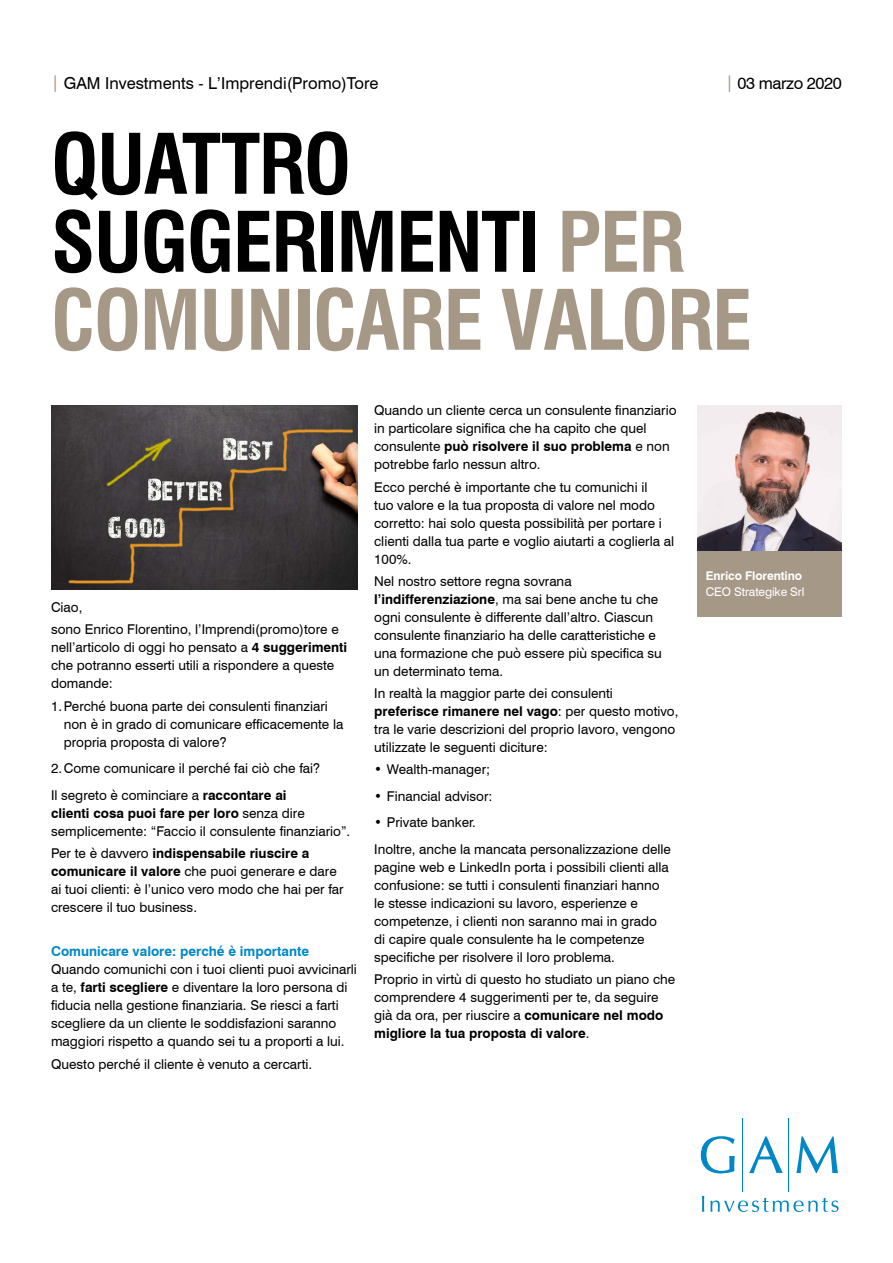
<style>
.page{position:relative;width:893px;height:1263px;background:#fff}
.page>*{position:absolute;margin:0;border:0;box-sizing:border-box;transform-origin:0 0}
.t1{font:700 condensed 81px/78px "Swiss 721 BT";letter-spacing:-.02em;color:#000}
.t2{font:16.5px "Swiss 721 BT";color:#000}
.t3{font:16.5px "Swiss 721 BT";letter-spacing:-.025em;color:#000}
.SUBTITLE{font:13.5px/18px "Swiss 721 BT";color:#000}
.SUBTITLE-2{font:700 13.5px "Swiss 721 BT";color:#0087c7}
.t4{font:700 12px/16.5px "Swiss 721 BT";letter-spacing:-.01em;color:#fff}
.s1{color:#a69887}
.s2{font-weight:700}
.s3{font-weight:400}
</style>
<div class="page">
<img style="left:51px;top:405px;width:306px;height:185px">
<div style="left:697px;top:550px;width:145px;height:67px;background:#a69887"></div>
<img style="left:697px;top:405px;width:145px;height:145px">
<hr style="left:742px;top:1118px;width:1px;height:74px;background:#0087c7">
<hr style="left:789px;top:1118px;width:1px;height:74px;background:#0087c7">
<svg style="left:701px;top:1136px;width:34px;height:37px"></svg>
<svg style="left:749px;top:1136px;width:34px;height:37px"></svg>
<svg style="left:796px;top:1136px;width:42px;height:37px"></svg>
<svg style="left:702px;top:1196px;width:2px;height:16px"></svg>
<svg style="left:710px;top:1197px;width:128px;height:15px"></svg>
<p class="t2" style="left:51px;top:73px;width:329px"><span class="s1">|</span> GAM Investments - L’Imprendi(Promo)Tore</p>
<p class="t3" style="left:725px;top:73px;width:118px"><span class="s1">|</span> 03 marzo 2020</p>
<p class="t1" style="left:51px;top:125px;width:702px">QUATTRO<br>SUGGERIMENTI <span class="s1">PER<br>COMUNICARE VALORE</span></p>
<p class="SUBTITLE" style="left:51px;top:598px;width:33px">Ciao,</p>
<p class="SUBTITLE" style="left:51px;top:620px;width:298px">sono Enrico Florentino, l’Imprendi(promo)tore e nell’articolo di oggi ho pensato a <span class="s2">4 suggerimenti </span>che potranno esserti utili a rispondere a queste domande:</p>
<p class="SUBTITLE" style="left:64px;top:697px;width:281px;text-indent:-13px">1. Perché buona parte dei consulenti finanziari non è in grado di comunicare efficacemente la propria proposta di valore?</p>
<p class="SUBTITLE" style="left:51px;top:759px;width:271px">2.Come comunicare il perché fai ciò che fai?</p>
<p class="SUBTITLE" style="left:51px;top:786px;width:301px">Il segreto è cominciare a <span class="s2">raccontare ai<br>clienti cosa puoi fare per loro</span> senza dire semplicemente: “Faccio il consulente finanziario”.</p>
<p class="SUBTITLE" style="left:51px;top:844px;width:294px">Per te è davvero <span class="s2">indispensabile riuscire a comunicare il valore</span> che puoi generare e dare ai tuoi clienti: è l’unico vero modo che hai per far crescere il tuo business.</p>
<p class="SUBTITLE-2" style="left:51px;top:943px;width:260px">Comunicare valore: perché è importante</p>
<p class="SUBTITLE" style="left:51px;top:960px;width:307px">Quando comunichi con i tuoi clienti puoi avvicinarli a te, <span class="s2">farti scegliere</span> e diventare la loro persona di fiducia nella gestione finanziaria. Se riesci a farti scegliere da un cliente le soddisfazioni saranno maggiori rispetto a quando sei tu a proporti a lui.</p>
<p class="SUBTITLE" style="left:51px;top:1055px;width:263px">Questo perché il cliente è venuto a cercarti.</p>
<p class="SUBTITLE" style="left:374px;top:401px;width:304px">Quando un cliente cerca un consulente finanziario in particolare significa che ha capito che quel consulente <span class="s2">può risolvere il suo problema</span> e non potrebbe farlo nessun altro.</p>
<p class="SUBTITLE" style="left:374px;top:478px;width:301px">Ecco perché è importante che tu comunichi il<br>tuo valore e la tua proposta di valore nel modo corretto: hai solo questa possibilità per portare i clienti dalla tua parte e voglio aiutarti a coglierla al 100%.</p>
<p class="SUBTITLE" style="left:374px;top:572px;width:289px">Nel nostro settore regna sovrana <span class="s2">l’indifferenziazione</span>, ma sai bene anche tu che ogni consulente è differente dall’altro. Ciascun consulente finanziario ha delle caratteristiche e una formazione che può essere più specifica su un determinato tema.</p>
<p class="SUBTITLE" style="left:374px;top:684px;width:306px">In realtà la maggior parte dei consulenti <span class="s2">preferisce rimanere nel vago</span>: per questo motivo, tra le varie descrizioni del proprio lavoro, vengono utilizzate le seguenti diciture:</p>
<p class="SUBTITLE" style="left:374px;top:760px;width:117px">• Wealth-manager;</p>
<p class="SUBTITLE" style="left:374px;top:787px;width:120px">• Financial advisor:</p>
<p class="SUBTITLE" style="left:374px;top:813px;width:103px">• Private banker.</p>
<p class="SUBTITLE" style="left:374px;top:840px;width:298px">Inoltre, anche la mancata personalizzazione delle pagine web e LinkedIn porta i possibili clienti alla confusione: se tutti i consulenti finanziari hanno le stesse indicazioni su lavoro, esperienze e competenze, i clienti non saranno mai in grado di capire quale consulente ha le competenze specifiche per risolvere il loro problema.</p>
<p class="SUBTITLE" style="left:374px;top:970px;width:303px">Proprio in virtù di questo ho studiato un piano che comprendere 4 suggerimenti per te, da seguire già da ora, per riuscire a <span class="s2">comunicare nel modo migliore la tua proposta di valore</span>.</p>
<p class="t4" style="left:706px;top:567px;width:100px">Enrico Florentino<br><span class="s3">CEO Strategike Srl</span></p>
</div>
